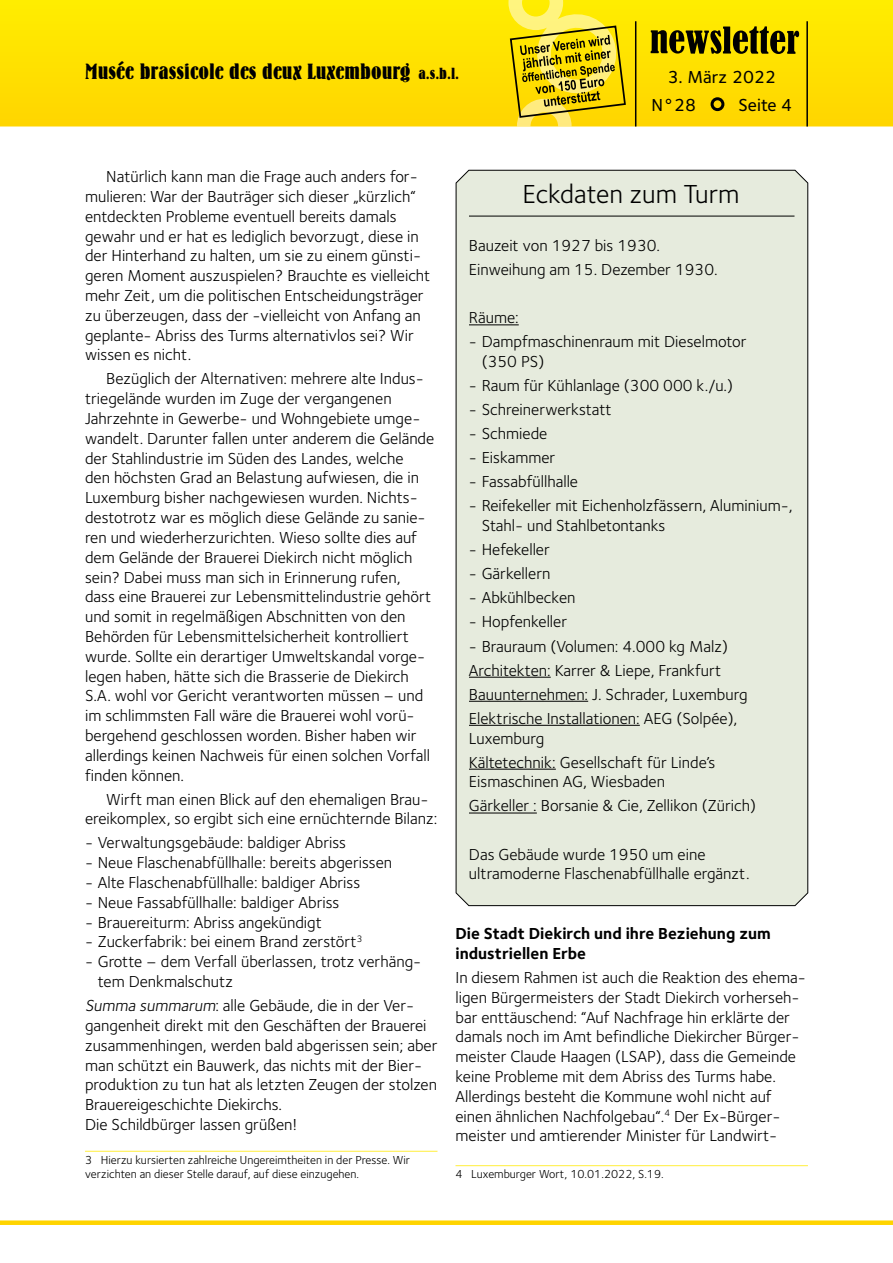
<style>
.page{position:relative;width:893px;height:1263px;background:#fff}
.page>*{position:absolute;margin:0;border:0;box-sizing:border-box;transform-origin:0 0}
.t1{font:27px "Foundry Sterling Book CE";color:#000}
.t2{font:21.75px "Bernhard Bold Condensed BT";color:#000;scale:1.1 1}
.t3{font:18px/28.5px "Foundry Sterling Medium CE";color:#000}
.t4{font:16.5px/19.8px "Foundry Sterling Book CE";color:#000}
.t5{font:16.5px/19.8px "Foundry Sterling Bold CE";color:#000}
.t6{font:12px/14.4px "Foundry Sterling Book CE";color:#000}
.s1{font-size:15.75px;color:#ffd400}
.s2{font-style:italic}
</style>
<div class="page">
<svg style="left:0;top:0;width:893px;height:126px;background:#fee000"></svg>
<svg style="left:651px;top:26px;width:148px;height:28px;background:#7d7000"></svg>
<div style="left:712px;top:99px;width:11px;height:11px;background:#ffd400;border-radius:50%"></div>
<div style="left:711px;top:97px;width:13px;height:14px;border:3px solid #000;border-radius:50%"></div>
<div style="left:0;top:1220px;width:893px;height:5px;background:#ffd400"></div>
<hr style="left:806px;top:21px;width:2px;height:105px;background:#000">
<svg style="left:508px;top:0;width:129px;height:126px;background:#dbc41e"></svg>
<hr style="left:85px;top:1151px;width:352px;height:1px;background:#ffef44">
<hr style="left:455px;top:1165px;width:353px;height:1px;background:#ffef44">
<svg style="left:456px;top:170px;width:352px;height:736px;background:#d8ddd0"></svg>
<h2 class="t2" style="left:85px;top:58px;width:342px">Musée brassicole des deux Luxembourg <span class="s1">a.s.b.l.</span></h2>
<p class="t3" style="left:651px;top:63px;width:126px;text-indent:16px">3. März 2022<br>N°28</p>
<p class="t3" style="left:738px;top:91px;width:55px">Seite 4</p>
<p class="t4" style="left:85px;top:167px;width:347px;text-indent:21px">Natürlich kann man die Frage auch anders for&shy;mulieren: War der Bauträger sich dieser „kürzlich“ entdeckten Probleme eventuell bereits damals gewahr und er hat es lediglich bevorzugt, diese in der Hinterhand zu halten, um sie zu einem günsti&shy;geren Moment auszuspielen? Brauchte es vielleicht mehr Zeit, um die politischen Entscheidungsträger zu überzeugen, dass der -vielleicht von Anfang an geplante- Abriss des Turms alternativlos sei? Wir wissen es nicht.</p>
<p class="t4" style="left:85px;top:369px;width:351px;text-indent:21px">Bezüglich der Alternativen: mehrere alte Indus&shy;triegelände wurden im Zuge der vergangenen Jahrzehnte in Gewerbe- und Wohngebiete umge&shy;wandelt. Darunter fallen unter anderem die Gelände der Stahlindustrie im Süden des Landes, welche<br>den höchsten Grad an Belastung aufwiesen, die in Luxemburg bisher nachgewiesen wurden. Nichts&shy;destotrotz war es möglich diese Gelände zu sanie&shy;ren und wiederherzurichten. Wieso sollte dies auf dem Gelände der Brauerei Diekirch nicht möglich sein? Dabei muss man sich in Erinnerung rufen, dass eine Brauerei zur Lebensmittelindustrie gehört und somit in regelmäßigen Abschnitten von den Behörden für Lebensmittelsicherheit kontrolliert wurde. Sollte ein derartiger Umweltskandal vorge&shy;legen haben, hätte sich die Brasserie de Diekirch S.A. wohl vor Gericht verantworten müssen – und im schlimmsten Fall wäre die Brauerei wohl vorü&shy;bergehend geschlossen worden. Bisher haben wir allerdings keinen Nachweis für einen solchen Vorfall finden können.</p>
<p class="t4" style="left:85px;top:789px;width:354px;text-indent:21px">Wirft man einen Blick auf den ehemaligen Brau&shy;ereikomplex, so ergibt sich eine ernüchternde Bilanz:</p>
<p class="t4" style="left:85px;top:833px;width:263px">- Verwaltungsgebäude: baldiger Abriss</p>
<p class="t4" style="left:85px;top:853px;width:309px">- Neue Flaschenabfüllhalle: bereits abgerissen</p>
<p class="t4" style="left:85px;top:873px;width:277px">- Alte Flaschenabfüllhalle: baldiger Abriss</p>
<p class="t4" style="left:85px;top:893px;width:256px">- Neue Fassabfüllhalle: baldiger Abriss</p>
<p class="t4" style="left:85px;top:912px;width:238px">- Brauereiturm: Abriss angekündigt</p>
<p class="t4" style="left:85px;top:932px;width:279px">- Zuckerfabrik: bei einem Brand zerstört<sup>3</sup></p>
<p class="t4" style="left:98px;top:952px;width:325px;text-indent:-13px">- Grotte – dem Verfall überlassen, trotz verhäng&shy;tem Denkmalschutz</p>
<p class="t4" style="left:85px;top:996px;width:354px"><span class="s2">Summa summarum</span>: alle Gebäude, die in der Ver&shy;gangenheit direkt mit den Geschäften der Brauerei zusammenhingen, werden bald abgerissen sein; aber man schützt ein Bauwerk, das nichts mit der Bier&shy;produktion zu tun hat als letzten Zeugen der stolzen Brauereigeschichte Diekirchs.<br>Die Schildbürger lassen grüßen!</p>
<p class="t6" style="left:85px;top:1152px;width:326px">3 Hierzu kursierten zahlreiche Ungereimtheiten in der Presse. Wir verzichten an dieser Stelle darauf, auf diese einzugehen.</p>
<h1 class="t1" style="left:522px;top:178px;width:219px">Eckdaten zum Turm</h1>
<p class="t4" style="left:469px;top:234px;width:250px;line-height:24px">Bauzeit von 1927 bis 1930.<br>Einweihung am 15. Dezember 1930.</p>
<p class="t4" style="left:469px;top:308px;width:51px">Räume:</p>
<p class="t4" style="left:482px;top:332px;width:266px;text-indent:-13px">- Dampfmaschinenraum mit Dieselmotor (350 PS)</p>
<p class="t4" style="left:469px;top:376px;width:266px">- Raum für Kühlanlage (300 000 k./u.)</p>
<p class="t4" style="left:469px;top:400px;width:144px">- Schreinerwerkstatt</p>
<p class="t4" style="left:469px;top:424px;width:80px">- Schmiede</p>
<p class="t4" style="left:469px;top:448px;width:88px">- Eiskammer</p>
<p class="t4" style="left:469px;top:472px;width:111px">- Fassabfüllhalle</p>
<p class="t4" style="left:482px;top:496px;width:312px;text-indent:-13px">- Reifekeller mit Eichenholzfässern, Aluminium-,<br>Stahl- und Stahlbetontanks</p>
<p class="t4" style="left:469px;top:540px;width:82px">- Hefekeller</p>
<p class="t4" style="left:469px;top:564px;width:83px">- Gärkellern</p>
<p class="t4" style="left:469px;top:588px;width:108px">- Abkühlbecken</p>
<p class="t4" style="left:469px;top:612px;width:100px">- Hopfenkeller</p>
<p class="t4" style="left:469px;top:634px;width:280px;line-height:24px">- Brauraum (Volumen: 4.000 kg Malz)<br>Architekten: Karrer &amp; Liepe, Frankfurt Bauunternehmen: J. Schrader, Luxemburg Elektrische Installationen: AEG (Solpée),</p>
<p class="t4" style="left:469px;top:726px;width:248px;line-height:24px">Luxemburg<br>Kältetechnik: Gesellschaft für Linde’s</p>
<p class="t4" style="left:469px;top:770px;width:289px;line-height:24px">Eismaschinen AG, Wiesbaden<br>Gärkeller : Borsanie &amp; Cie, Zellikon (Zürich)</p>
<p class="t4" style="left:469px;top:844px;width:282px">Das Gebäude wurde 1950 um eine ultramoderne Flaschenabfüllhalle ergänzt.</p>
<p class="t5" style="left:455px;top:924px;width:317px">Die Stadt Diekirch und ihre Beziehung zum industriellen Erbe</p>
<p class="t4" style="left:455px;top:968px;width:352px">In diesem Rahmen ist auch die Reaktion des ehema&shy;ligen Bürgermeisters der Stadt Diekirch vorherseh&shy;bar enttäuschend: “Auf Nachfrage hin erklärte der damals noch im Amt befindliche Diekircher Bürger&shy;meister Claude Haagen (LSAP), dass die Gemeinde keine Probleme mit dem Abriss des Turms habe.<br>Allerdings besteht die Kommune wohl nicht auf einen ähnlichen Nachfolgebau“.<sup>4</sup> Der Ex-Bürger&shy;meister und amtierender Minister für Landwirt-</p>
<p class="t6" style="left:455px;top:1167px;width:210px">4 Luxemburger Wort, 10.01.2022, S.19.</p>
</div>
